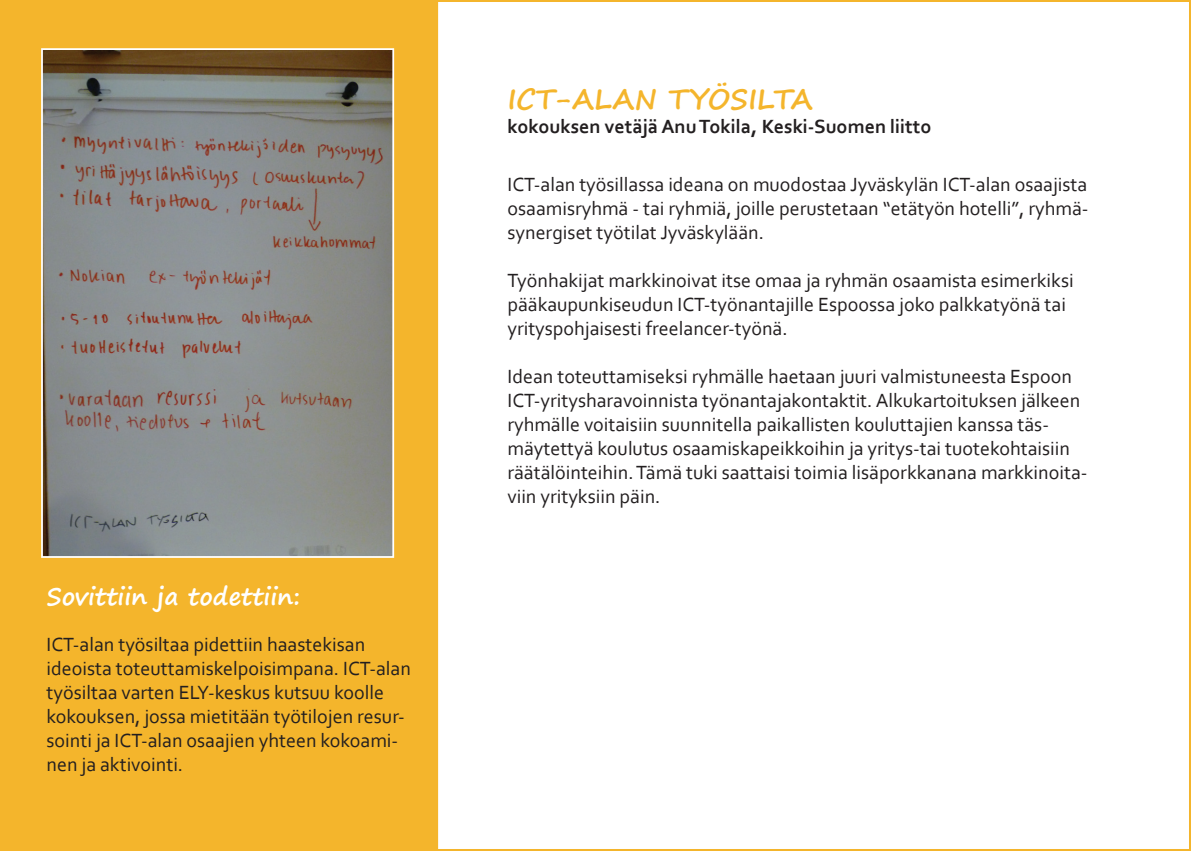
<style>
.page{position:relative;width:1191px;height:851px;background:#fff}
.page>*{position:absolute;margin:0;border:0;box-sizing:border-box;transform-origin:0 0}
.t1{font:700 28px "Segoe Print";color:#f4b52c}
.t2{font:700 24px "Segoe Print";color:#fff}
.t3{font:20px/24px "Corbel";color:#231f20}
.t4{font:700 20px "Corbel";color:#231f20}
</style>
<div class="page">
<svg style="left:1190px;top:0;width:1px;height:850px"></svg>
<div style="left:0;top:0;width:438px;height:850px;background:#f4b52c"></div>
<img style="left:44px;top:51px;width:347px;height:503px">
<div style="left:41px;top:48px;width:353px;height:509px;border:2px solid #fff"></div>
<p class="t2" style="left:46px;top:574px;width:255px">Sovittiin ja todettiin:</p>
<p class="t3" style="left:46px;top:631px;width:366px">ICT-alan työsiltaa pidettiin haastekisan ideoista toteuttamiskelpoisimpana. ICT-alan työsiltaa varten ELY-keskus kutsuu koolle kokouksen, jossa mietitään työtilojen resur&shy;sointi ja ICT-alan osaajien yhteen kokoami&shy;nen ja aktivointi.</p>
<h1 class="t1" style="left:507px;top:73px;width:307px">ICT-ALAN TYÖSILTA</h1>
<p class="t4" style="left:507px;top:114px;width:425px">kokouksen vetäjä Anu Tokila, Keski-Suomen liitto</p>
<p class="t3" style="left:507px;top:171px;width:582px;text-align:justify">ICT-alan työsillassa ideana on muodostaa Jyväskylän ICT-alan osaajista osaamisryhmä - tai ryhmiä, joille perustetaan “etätyön hotelli”, ryhmä&shy;synergiset työtilat Jyväskylään.</p>
<p class="t3" style="left:507px;top:267px;width:568px">Työnhakijat markkinoivat itse omaa ja ryhmän osaamista esimerkiksi pääkaupunkiseudun ICT-työnantajille Espoossa joko palkkatyönä tai yrityspohjaisesti freelancer-työnä.</p>
<p class="t3" style="left:507px;top:363px;width:581px">Idean toteuttamiseksi ryhmälle haetaan juuri valmistuneesta Espoon ICT-yritysharavoinnista työnantajakontaktit. Alkukartoituksen jälkeen ryhmälle voitaisiin suunnitella paikallisten kouluttajien kanssa täs&shy;mäytettyä koulutus osaamiskapeikkoihin ja yritys-tai tuotekohtaisiin räätälöinteihin. Tämä tuki saattaisi toimia lisäporkkanana markkinoita&shy;viin yrityksiin päin.</p>
</div>
